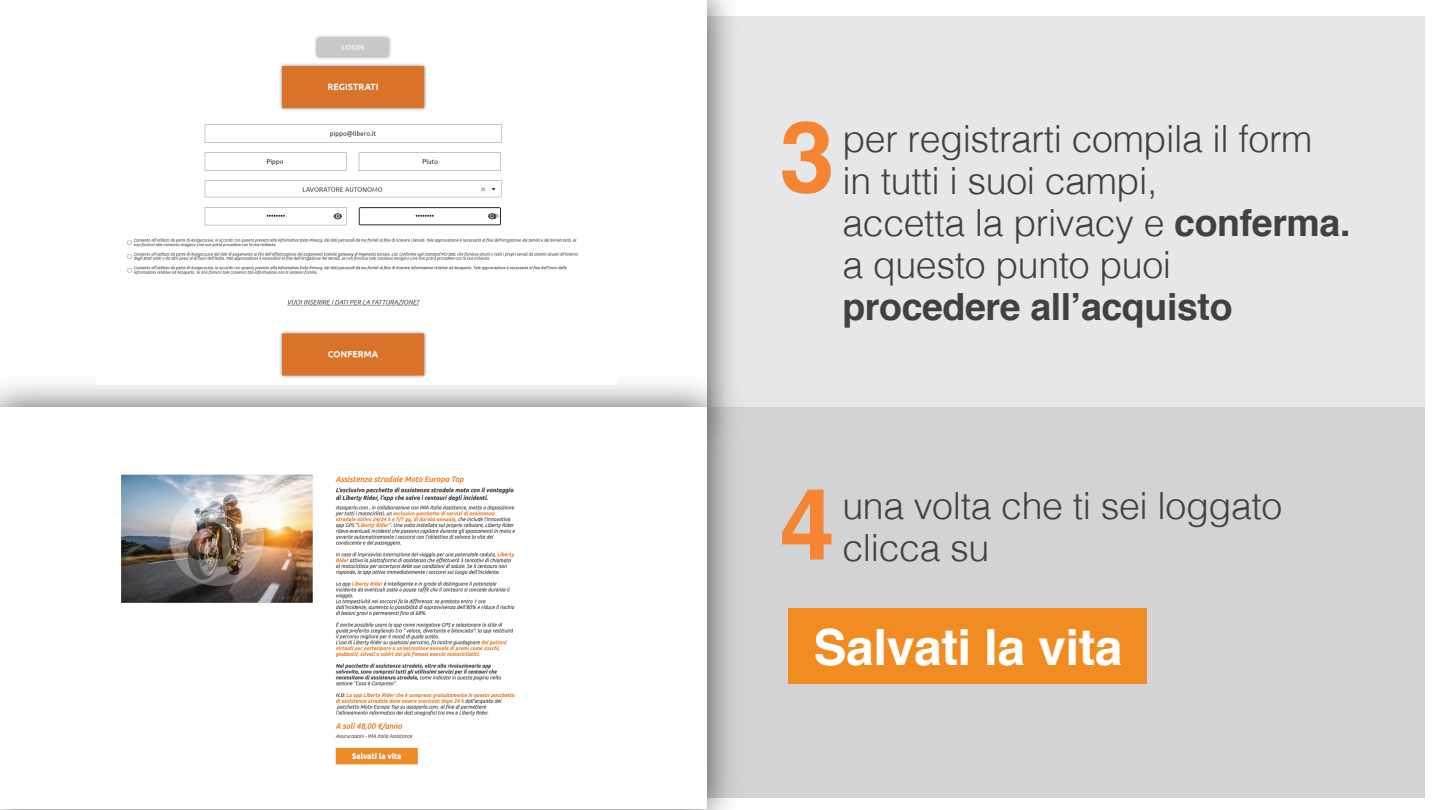
<style>
.page{position:relative;width:1440px;height:810px;background:#fff}
.page>*{position:absolute;margin:0;border:0;box-sizing:border-box;transform-origin:0 0}
.t1{font:700 99.52px "Helvetica";color:#f58532}
.t2{font:700 49.88px "Helvetica";letter-spacing:-.01em;color:#fff}
.t3{font:300 37.5px/42px "Helvetica";letter-spacing:-.01em;color:#414042}
.t4{font:700 37.5px "Helvetica";letter-spacing:-.01em;color:#414042}
.s1{font-weight:700}
</style>
<div class="page">
<div style="left:696px;top:16px;width:729px;height:391px;background:#e6e7e8"></div>
<div style="left:696px;top:407px;width:729px;height:390px;background:#d1d3d4"></div>
<div style="left:0;top:1px;width:707px;height:417px;background:#fff"></div>
<div style="left:0;top:407px;width:707px;height:401px;background:#fff"></div>
<img style="left:121px;top:474px;width:395px;height:291px">
<img style="left:96px;top:35px;width:520px;height:350px">
<div style="left:788px;top:608px;width:359px;height:76px;background:#f08c21"></div>
<h1 class="t1" style="left:779px;top:77px;width:57px">3</h1>
<p class="t3" style="left:842px;top:115px;width:510px">per registrarti compila il form in tutti i suoi campi,<br>accetta la privacy e <span class="s1">conferma. </span>a questo punto puoi</p>
<p class="t4" style="left:842px;top:276px;width:392px">procedere all’acquisto</p>
<h1 class="t1" style="left:779px;top:444px;width:57px">4</h1>
<p class="t3" style="left:842px;top:482px;width:442px">una volta che ti sei loggato clicca su</p>
<h2 class="t2" style="left:814px;top:607px;width:311px">Salvati la vita</h2>
</div>
